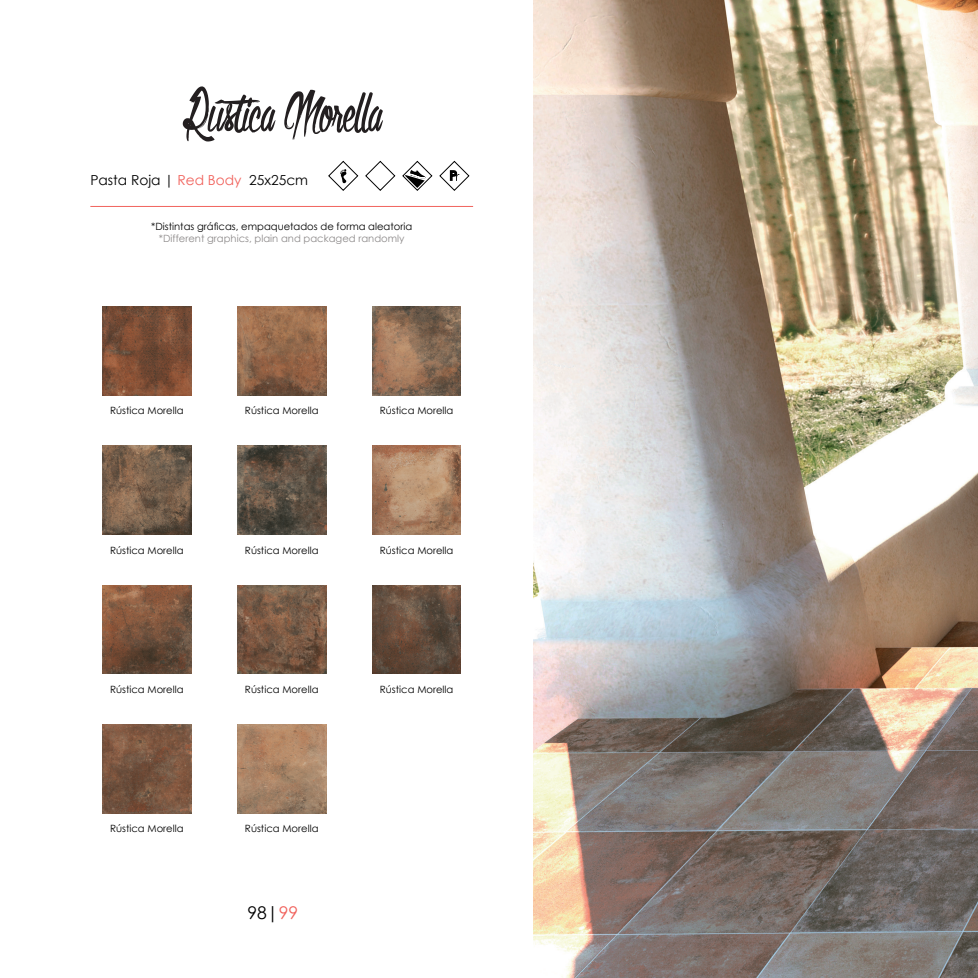
<style>
.page{position:relative;width:978px;height:978px;background:#fff}
.page>*{position:absolute;margin:0;border:0;box-sizing:border-box;transform-origin:0 0}
.t1{font:72.5px "Olympic Branding";color:#231f20}
.t2{font:17.5px "Century Gothic";color:#010101}
.t3{font:13.75px "Century Gothic";color:#010101}
.t4{font:10px "Century Gothic";color:#010101}
.t5{font:10px "Century Gothic";color:#8c8989}
.s1{color:#f1635d}
</style>
<div class="page">
<img style="left:534px;top:0;width:444px;height:978px">
<hr style="left:90px;top:206px;width:383px;height:1px;background:#f1635d">
<img style="left:103px;top:306px;width:88px;height:89px">
<img style="left:103px;top:446px;width:88px;height:89px">
<img style="left:103px;top:585px;width:88px;height:89px">
<img style="left:103px;top:725px;width:88px;height:88px">
<img style="left:237px;top:306px;width:89px;height:89px">
<img style="left:237px;top:446px;width:89px;height:89px">
<img style="left:237px;top:585px;width:89px;height:89px">
<img style="left:237px;top:725px;width:89px;height:88px">
<img style="left:372px;top:306px;width:89px;height:89px">
<img style="left:372px;top:446px;width:89px;height:89px">
<img style="left:372px;top:585px;width:89px;height:89px">
<svg style="left:439px;top:160px;width:31px;height:31px"></svg>
<svg style="left:328px;top:160px;width:68px;height:31px"></svg>
<svg style="left:402px;top:160px;width:31px;height:31px"></svg>
<p class="t1" style="left:180px;top:81px;width:204px">Rústica Morella</p>
<p class="t3" style="left:90px;top:171px;width:219px">Pasta Roja | <span class="s1">Red Body</span> 25x25cm</p>
<p class="t4" style="left:151px;top:219px;width:263px">*Distintas gráficas, empaquetados de forma aleatoria</p>
<p class="t5" style="left:159px;top:231px;width:247px">*Different graphics, plain and packaged randomly</p>
<p class="t4" style="left:110px;top:404px;width:75px">Rústica Morella</p>
<p class="t4" style="left:245px;top:404px;width:75px">Rústica Morella</p>
<p class="t4" style="left:380px;top:404px;width:75px">Rústica Morella</p>
<p class="t4" style="left:110px;top:543px;width:75px">Rústica Morella</p>
<p class="t4" style="left:245px;top:543px;width:75px">Rústica Morella</p>
<p class="t4" style="left:380px;top:543px;width:75px">Rústica Morella</p>
<p class="t4" style="left:110px;top:682px;width:75px">Rústica Morella</p>
<p class="t4" style="left:245px;top:682px;width:75px">Rústica Morella</p>
<p class="t4" style="left:380px;top:682px;width:75px">Rústica Morella</p>
<p class="t4" style="left:110px;top:822px;width:75px">Rústica Morella</p>
<p class="t4" style="left:245px;top:822px;width:75px">Rústica Morella</p>
<p class="t2" style="left:248px;top:900px;width:52px">98|<span class="s1">99</span></p>
</div>
